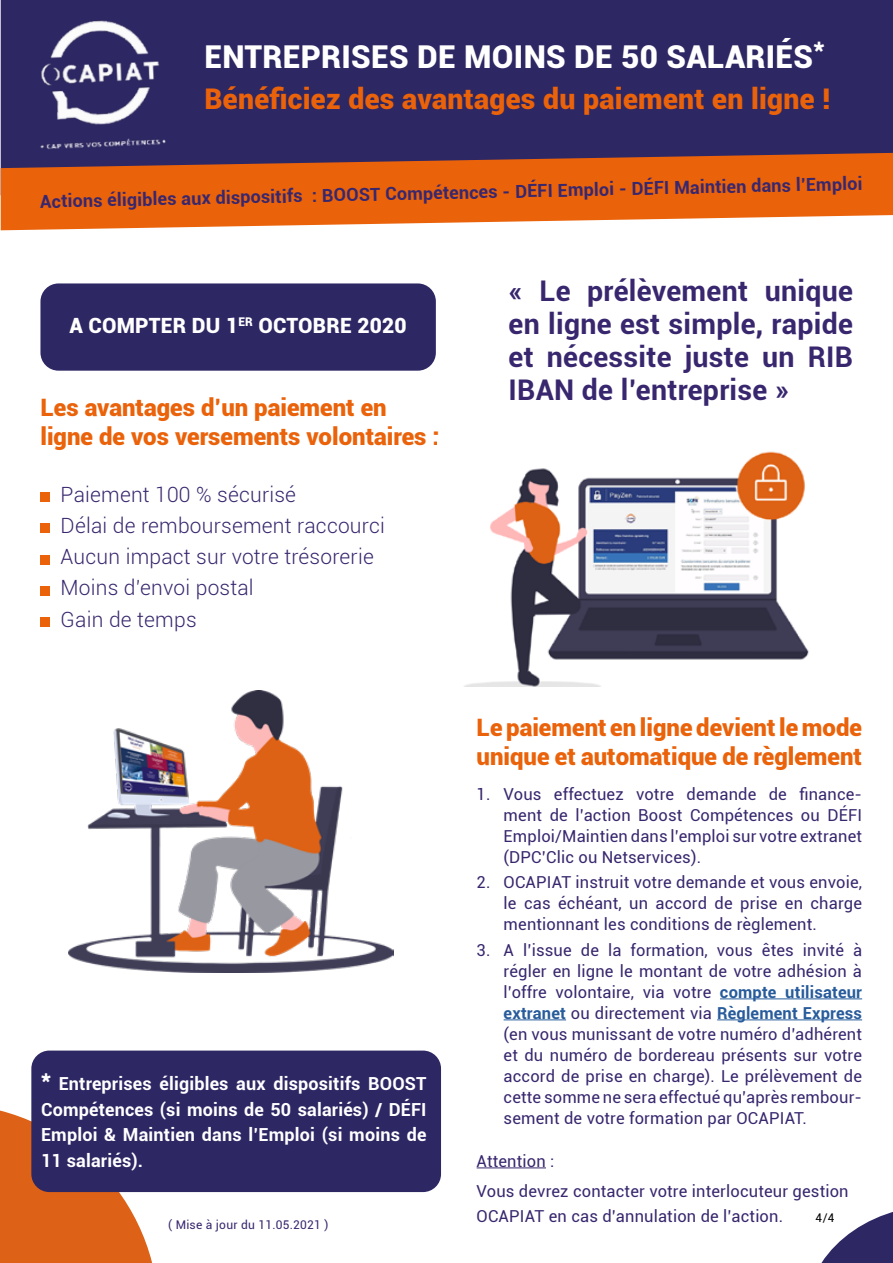
<style>
.page{position:relative;width:893px;height:1263px;background:#fff}
.page>*{position:absolute;margin:0;border:0;box-sizing:border-box;transform-origin:0 0}
.t1{font:900 31.5px "Roboto";letter-spacing:.01em;color:#fff}
.t2{font:700 28.5px/33px "Roboto";letter-spacing:.01em;color:#38276e;text-align:justify}
.t3{font:900 28.5px "Roboto";letter-spacing:.01em;color:#ea620a}
.t4{font:900 24px/28.5px "Roboto";color:#ea620a}
.t5{font:300 21px/31.2px "Roboto";letter-spacing:.01em;color:#38276e}
.t6{font:900 21px "Roboto";letter-spacing:.01em;color:#fff}
.t7{font:700 18px/25.5px "Roboto";letter-spacing:.01em;color:#fff;text-align:justify}
.t8{font:700 18px "Roboto";color:#38276e}
.t9{font:16.5px/21px "Roboto";letter-spacing:.01em;color:#38276e;text-align:justify}
.t10{font:12px "Roboto";letter-spacing:.02em;color:#38276e}
.t11{font:12px "Roboto";color:#000}
.s1{font-weight:700;color:#275b9b}
</style>
<div class="page">
<svg style="left:0;top:1110px;width:159px;height:153px"></svg>
<div style="left:202px;top:0;width:691px;height:153px;background:#2d2764"></div>
<svg style="left:1px;top:153px;width:892px;height:77px;fill:#ea620a"></svg>
<svg style="left:821px;top:1212px;width:72px;height:51px"></svg>
<img style="left:0;top:0;width:202px;height:175px">
<div style="left:40px;top:283px;width:396px;height:88px;background:#2d2764;border-radius:18px"></div>
<hr style="left:720px;top:998px;width:142px;height:1px;background:#275b9b">
<hr style="left:504px;top:1019px;width:62px;height:1px;background:#275b9b">
<hr style="left:717px;top:1019px;width:145px;height:1px;background:#275b9b">
<hr style="left:477px;top:1167px;width:69px;height:1px;background:#38276e">
<div style="left:40px;top:492px;width:10px;height:10px;background:#ea620a"></div>
<div style="left:40px;top:524px;width:10px;height:9px;background:#ea620a"></div>
<div style="left:40px;top:555px;width:10px;height:9px;background:#ea620a"></div>
<div style="left:40px;top:586px;width:10px;height:10px;background:#ea620a"></div>
<div style="left:40px;top:617px;width:10px;height:10px;background:#ea620a"></div>
<div style="left:31px;top:1050px;width:410px;height:142px;background:#2d2764;border-radius:18px"></div>
<img style="left:464px;top:451px;width:345px;height:236px">
<img style="left:68px;top:690px;width:325px;height:282px">
<h1 class="t1" style="left:204px;top:35px;width:621px">ENTREPRISES DE MOINS DE 50 SALARIÉS<sup>*</sup></h1>
<h2 class="t3" style="left:204px;top:78px;width:627px">Bénéficiez des avantages du paiement en ligne !</h2>
<p class="t8" style="left:40px;top:187px;width:824px;rotate:-1deg">Actions éligibles aux dispositifs : BOOST Compétences - DÉFI Emploi - DÉFI Maintien dans l’Emploi</p>
<p class="t6" style="left:69px;top:311px;width:339px">A COMPTER DU 1<sup>ER</sup> OCTOBRE 2020</p>
<h3 class="t4" style="left:40px;top:392px;width:401px">Les avantages d’un paiement en ligne de vos versements volontaires :</h3>
<p class="t5" style="left:61px;top:478px;width:326px">Paiement 100 % sécurisé<br>Délai de remboursement raccourci<br>Aucun impact sur votre trésorerie<br>Moins d’envoi postal<br>Gain de temps</p>
<p class="t7" style="left:41px;top:1070px;width:387px"><sup>*</sup> Entreprises éligibles aux dispositifs BOOST Compétences (si moins de 50 salariés) / DÉFI Emploi &amp; Maintien dans l’Emploi (si moins de 11 salariés).</p>
<p class="t10" style="left:168px;top:1216px;width:162px">( Mise à jour du 11.05.2021 )</p>
<h2 class="t2" style="left:509px;top:273px;width:346px">« Le prélèvement unique en ligne est simple, rapide et nécessite juste un RIB IBAN de l’entreprise »</h2>
<h3 class="t4" style="left:477px;top:712px;width:387px">Le paiement en ligne devient le mode unique et automatique de règlement</h3>
<p class="t9" style="left:504px;top:783px;width:360px;text-indent:-27px">1. Vous effectuez votre demande de finance&shy;ment de l’action Boost Compétences ou DÉFI Emploi/Maintien dans l’emploi sur votre extranet (DPC’Clic ou Netservices).</p>
<p class="t9" style="left:504px;top:871px;width:360px;text-indent:-27px">2. OCAPIAT instruit votre demande et vous envoie, le cas échéant, un accord de prise en charge mentionnant les conditions de règlement.</p>
<p class="t9" style="left:504px;top:939px;width:360px;text-indent:-27px">3. A l’issue de la formation, vous êtes invité à régler en ligne le montant de votre adhésion à l’offre volontaire, via votre <span class="s1">compte utilisateur extranet</span> ou directement via <span class="s1">Règlement Express </span>(en vous munissant de votre numéro d’adhérent et du numéro de bordereau présents sur votre accord de prise en charge). Le prélèvement de cette somme ne sera effectué qu’après rembour&shy;sement de votre formation par OCAPIAT.</p>
<p class="t9" style="left:477px;top:1145px;width:374px;line-height:29.7px">Attention :<br>Vous devrez contacter votre interlocuteur gestion</p>
<p class="t9" style="left:477px;top:1205px;width:308px">OCAPIAT en cas d’annulation de l’action.</p>
<p class="t11" style="left:816px;top:1209px;width:20px">4/4</p>
</div>
